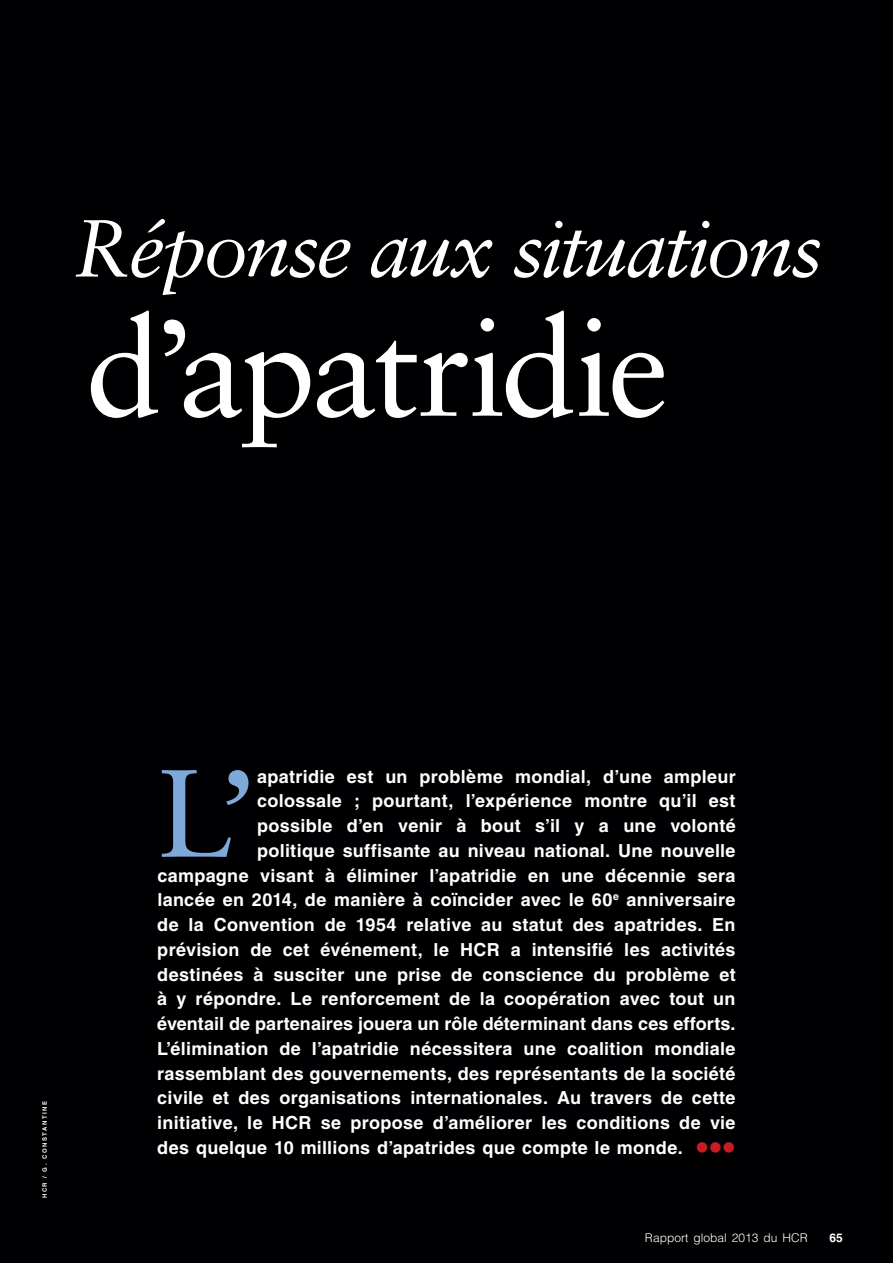
<style>
.page{position:relative;width:893px;height:1263px;background:#000002}
.page>*{position:absolute;margin:0;border:0;box-sizing:border-box;transform-origin:0 0}
.t1{font:138px "Sabon LT Std";letter-spacing:-.04em;color:#fff}
.MAIN_TEXT___CHAPTER{font:124.35px "Sabon LT Std";color:#7fa8da}
.t2{font:italic 81px "Sabon LT Std";letter-spacing:-.04em;color:#fff}
.MAIN_TEXT___CHAPTER-2{font:700 18px/24.8px "Helvetica LT Std";letter-spacing:.015em;color:#fff;text-align:right}
.t3{font:300 12px "Helvetica LT Std";color:#fff}
.t4{font:700 12px "Helvetica LT Std";color:#fff}
.PHOTO_CREDIT___bold{font:700 6px "Helvetica LT Std";letter-spacing:.25em;color:#fff}
.s1{color:#c61c22}
.s2{font-weight:700}
</style>
<div class="page">
<p class="t2" style="left:73px;top:202px;width:751px">Réponse aux situations</p>
<p class="t1" style="left:85px;top:286px;width:586px">d’apatridie</p>
<p class="PHOTO_CREDIT___bold" style="left:41px;top:1198px;width:99px;rotate:-90deg">HCR / G. CONSTANTINE</p>
<p class="MAIN_TEXT___CHAPTER-2" style="left:157px;top:764px;width:580px">apatridie est un problème mondial, d’une ampleur<br>colossale ; pourtant, l’expérience montre qu’il est<br>possible d’en venir à bout s’il y a une volonté<br>politique suffisante au niveau national. Une nouvelle<br>campagne visant à éliminer l’apatridie en une décennie sera lancée en 2014, de manière à coïncider avec le 60<sup>e</sup> anniversaire de la Convention de 1954 relative au statut des apatrides. En prévision de cet événement, le HCR a intensifié les activités destinées à susciter une prise de conscience du problème et à y répondre. Le renforcement de la coopération avec tout un éventail de partenaires jouera un rôle déterminant dans ces efforts.<br>L’élimination de l’apatridie nécessitera une coalition mondiale rassemblant des gouvernements, des représentants de la société civile et des organisations internationales. Au travers de cette initiative, le HCR se propose d’améliorer les conditions de vie des quelque 10 millions d’apatrides que compte le monde. <span class="s1">●●●</span></p>
<p class="MAIN_TEXT___CHAPTER" style="left:157px;top:739px;width:99px">L<span class="s2">’</span></p>
<p class="t3" style="left:645px;top:1230px;width:164px">Rapport global 2013 du HCR</p>
<p class="t4" style="left:829px;top:1230px;width:15px">65</p>
</div>
